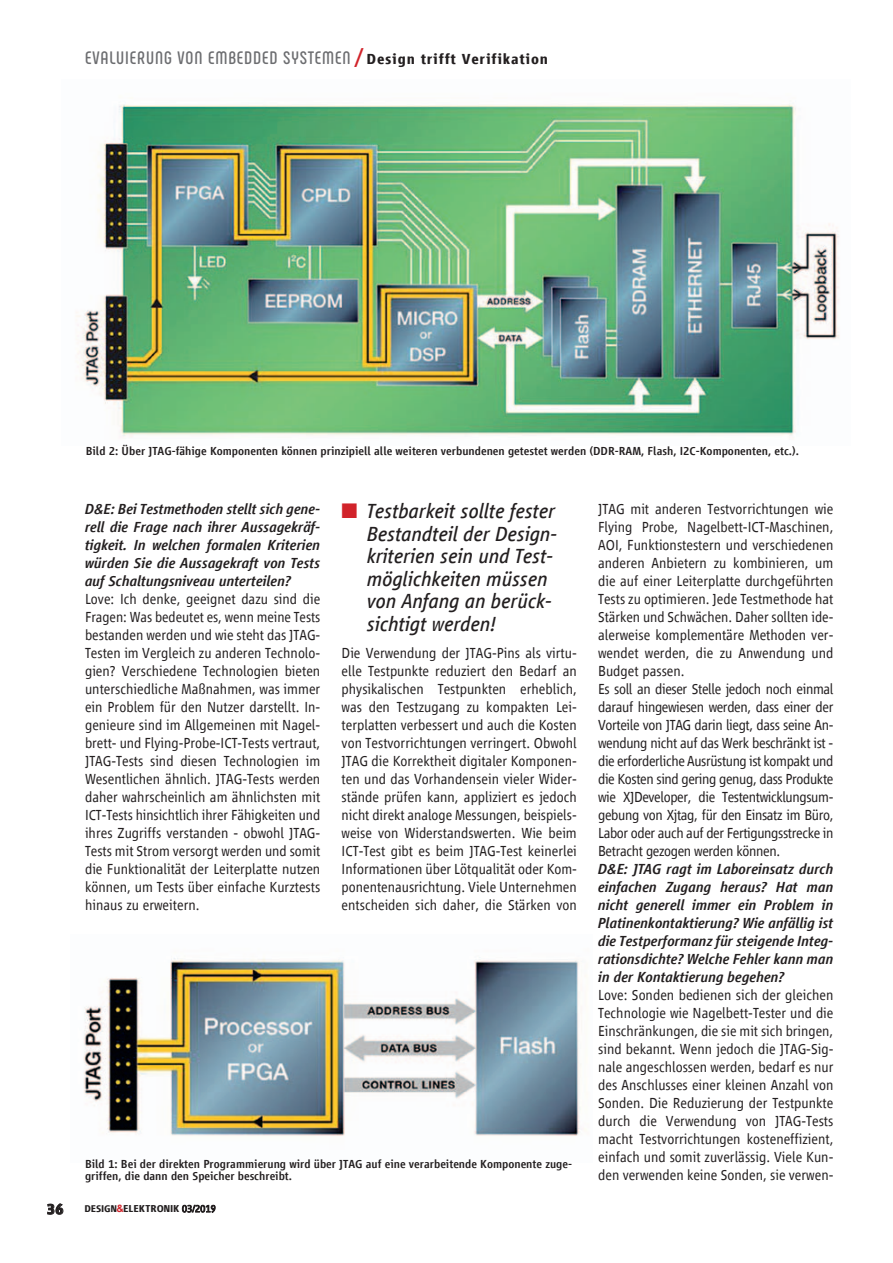
<style>
.page{position:relative;width:893px;height:1263px;background:#fff}
.page>*{position:absolute;margin:0;border:0;box-sizing:border-box;transform-origin:0 0}
.t1{font:italic 21px/22.5px "Vialog LT Com";color:#231f20}
.t_Rubrik{font:700 18px "Phenomena";letter-spacing:.05em;color:#6c6d70}
.i_Antwort{font:300 15px/18px "Vialog LT Com";color:#231f20;text-align:justify}
.i_Frage{font:italic 500 15px/18px "Vialog LT Com";color:#231f20;text-align:justify}
.t2{font:700 15px "Vialog LT Com";color:#231f20}
.i_BU{font:500 12px/12px "Vialog LT Com";color:#231f20}
.t3{font:700 10.35px "Vialog LT Com";color:#231f20}
.s1{font-size:27px;color:#d1232a}
.s2{font-family:"Vialog LT Com";font-size:15px;color:#231f20}
.s3{color:#d1232a}
.s4{font-size:10.05px}
.s5{font-family:"Arial";font-size:10.05px;color:#d1232a}
.s6{font-weight:300}
</style>
<div class="page">
<svg style="left:182px;top:1205px;width:33px;height:7px"></svg>
<svg style="left:47px;top:1203px;width:16px;height:11px"></svg>
<img style="left:83px;top:957px;width:504px;height:179px">
<img style="left:76px;top:104px;width:763px;height:333px">
<p class="t_Rubrik" style="left:85px;top:47px;width:464px">EVALUIERUNG VON EMBEDDED SYSTEMEN <span class="s1">/</span> <span class="s2">Design trifft Verifikation</span></p>
<p class="i_BU" style="left:86px;top:445px;width:715px">Bild 2: Über JTAG-fähige Komponenten können prinzipiell alle weiteren verbundenen getestet werden (DDR-RAM, Flash, I2C-Komponenten, etc.).</p>
<p class="i_Frage" style="left:85px;top:500px;width:237px">D&amp;E: Bei Testmethoden stellt sich gene&shy;rell die Frage nach ihrer Aussagekräf&shy;tigkeit. In welchen formalen Kriterien würden Sie die Aussagekraft von Tests auf Schaltungsniveau unterteilen?</p>
<p class="i_Antwort" style="left:85px;top:590px;width:237px">Love: Ich denke, geeignet dazu sind die Fragen: Was bedeutet es, wenn meine Tests bestanden werden und wie steht das JTAG-Testen im Vergleich zu anderen Technolo&shy;gien? Verschiedene Technologien bieten unterschiedliche Maßnahmen, was immer ein Problem für den Nutzer darstellt. In&shy;genieure sind im Allgemeinen mit Nagel&shy;brett- und Flying-Probe-ICT-Tests vertraut, JTAG-Tests sind diesen Technologien im Wesentlichen ähnlich. JTAG-Tests werden daher wahrscheinlich am ähnlichsten mit ICT-Tests hinsichtlich ihrer Fähigkeiten und ihres Zugriffs verstanden - obwohl JTAG-Tests mit Strom versorgt werden und somit die Funktionalität der Leiterplatte nutzen können, um Tests über einfache Kurztests hinaus zu erweitern.</p>
<p class="t1" style="left:367px;top:500px;width:192px;text-indent:-26px"><span class="s3">■</span> Testbarkeit sollte fester<br>Bestandteil der Design&shy;kriterien sein und Test&shy;möglichkeiten müssen von Anfang an berück&shy;sichtigt werden!</p>
<p class="i_Antwort" style="left:342px;top:644px;width:237px">Die Verwendung der JTAG-Pins als virtu&shy;elle Testpunkte reduziert den Bedarf an physikalischen Testpunkten erheblich, was den Testzugang zu kompakten Lei&shy;terplatten verbessert und auch die Kosten von Testvorrichtungen verringert. Obwohl JTAG die Korrektheit digitaler Komponen&shy;ten und das Vorhandensein vieler Wider&shy;stände prüfen kann, appliziert es jedoch nicht direkt analoge Messungen, beispiels&shy;weise von Widerstandswerten. Wie beim ICT-Test gibt es beim JTAG-Test keinerlei Informationen über Lötqualität oder Kom&shy;ponentenausrichtung. Viele Unternehmen entscheiden sich daher, die Stärken von</p>
<p class="i_BU" style="left:85px;top:1158px;width:489px">Bild 1: Bei der direkten Programmierung wird über JTAG auf eine verarbeitende Komponente zuge&shy;griffen, die dann den Speicher beschreibt.</p>
<p class="t2" style="left:47px;top:1201px;width:18px">36</p>
<p class="t3" style="left:84px;top:1203px;width:133px"><span class="s4">DESIGN</span><span class="s5">&amp;</span>ELEKTRONIK <span class="s6">03/2019</span></p>
<p class="i_Antwort" style="left:598px;top:500px;width:237px">JTAG mit anderen Testvorrichtungen wie Flying Probe, Nagelbett-ICT-Maschinen, AOI, Funktionstestern und verschiedenen anderen Anbietern zu kombinieren, um die auf einer Leiterplatte durchgeführten Tests zu optimieren. Jede Testmethode hat Stärken und Schwächen. Daher sollten ide&shy;alerweise komplementäre Methoden ver&shy;wendet werden, die zu Anwendung und Budget passen.</p>
<p class="i_Antwort" style="left:598px;top:680px;width:237px">Es soll an dieser Stelle jedoch noch einmal darauf hingewiesen werden, dass einer der Vorteile von JTAG darin liegt, dass seine An&shy;wendung nicht auf das Werk beschränkt ist - die erforderliche Ausrüstung ist kompakt und die Kosten sind gering genug, dass Produkte wie XJDeveloper, die Testentwicklungsum&shy;gebung von Xjtag, für den Einsatz im Büro, Labor oder auch auf der Fertigungsstrecke in Betracht gezogen werden können.</p>
<p class="i_Frage" style="left:598px;top:860px;width:237px">D&amp;E: JTAG ragt im Laboreinsatz durch einfachen Zugang heraus? Hat man nicht generell immer ein Problem in Platinenkontaktierung? Wie anfällig ist die Testperformanz für steigende Integ&shy;rationsdichte? Welche Fehler kann man in der Kontaktierung begehen?</p>
<p class="i_Antwort" style="left:598px;top:986px;width:237px">Love: Sonden bedienen sich der gleichen Technologie wie Nagelbett-Tester und die Einschränkungen, die sie mit sich bringen, sind bekannt. Wenn jedoch die JTAG-Sig&shy;nale angeschlossen werden, bedarf es nur des Anschlusses einer kleinen Anzahl von Sonden. Die Reduzierung der Testpunkte durch die Verwendung von JTAG-Tests macht Testvorrichtungen kosteneffizient, einfach und somit zuverlässig. Viele Kun&shy;den verwenden keine Sonden, sie verwen-</p>
</div>
